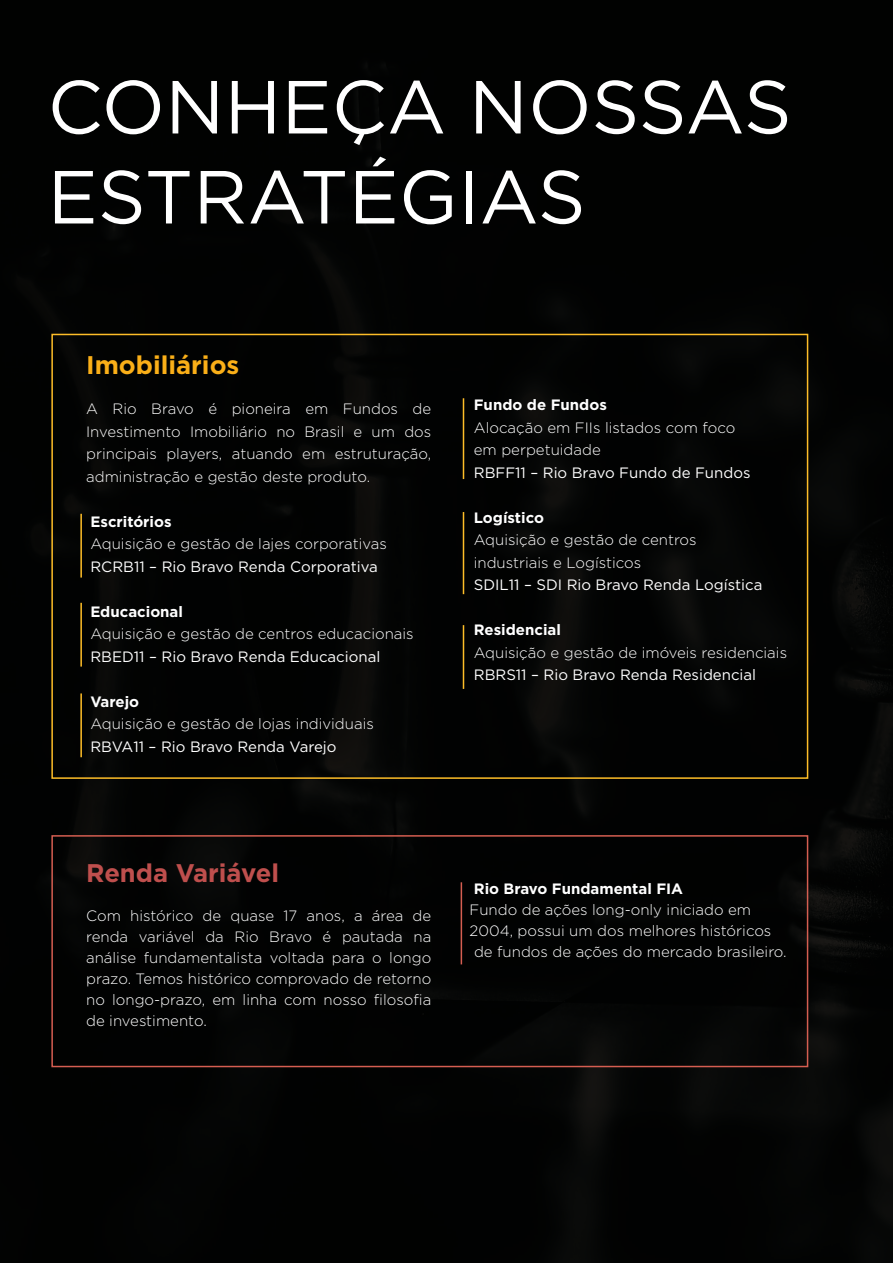
<style>
.page{position:relative;width:893px;height:1263px;background:#010202}
.page>*{position:absolute;margin:0;border:0;box-sizing:border-box;transform-origin:0 0}
.Estilo_de_parágrafo{font:75px "Gotham";color:#fff}
.t1{font:700 25.5px "Gotham";color:#bf4f4d}
.t2{font:700 25.5px "Gotham";color:#faaf18}
.t3{font:300 15px/21px "Gotham";color:#fff;text-align:justify}
.t4{font:15px "Gotham";color:#fff}
.t5{font:700 15px "Gotham";color:#fff}
</style>
<div class="page">
<div style="left:51px;top:334px;width:757px;height:445px;border:2px solid #fdbd28"></div>
<div style="left:51px;top:835px;width:757px;height:232px;border:2px solid #d55e51"></div>
<hr style="left:80px;top:514px;width:2px;height:64px;background:#fdbd28">
<hr style="left:463px;top:398px;width:1px;height:81px;background:#fdbd28">
<hr style="left:80px;top:693px;width:2px;height:64px;background:#fdbd28">
<hr style="left:463px;top:625px;width:1px;height:64px;background:#fdbd28">
<hr style="left:80px;top:603px;width:2px;height:64px;background:#fdbd28">
<hr style="left:463px;top:512px;width:1px;height:82px;background:#fdbd28">
<hr style="left:461px;top:882px;width:1px;height:82px;background:#d55e51">
<p class="Estilo_de_parágrafo" style="left:48px;top:59px;width:746px">CONHEÇA NOSSAS</p>
<p class="Estilo_de_parágrafo" style="left:48px;top:149px;width:540px">ESTRATÉGIAS</p>
<p class="t2" style="left:86px;top:348px;width:155px">Imobiliários</p>
<p class="t3" style="left:86px;top:397px;width:347px;line-height:22.5px">A Rio Bravo é pioneira em Fundos de Investimento Imobiliário no Brasil e um dos principais players, atuando em estruturação, administração e gestão deste produto.</p>
<p class="t5" style="left:90px;top:512px;width:83px">Escritórios</p>
<p class="t3" style="left:90px;top:533px;width:298px">Aquisição e gestão de lajes corporativas</p>
<p class="t4" style="left:90px;top:557px;width:289px">RCRB11 – Rio Bravo Renda Corporativa</p>
<p class="t5" style="left:90px;top:602px;width:94px">Educacional</p>
<p class="t3" style="left:90px;top:623px;width:325px">Aquisição e gestão de centros educacionais</p>
<p class="t4" style="left:90px;top:647px;width:291px">RBED11 – Rio Bravo Renda Educacional</p>
<p class="t5" style="left:90px;top:692px;width:50px">Varejo</p>
<p class="t3" style="left:90px;top:713px;width:285px">Aquisição e gestão de lojas individuais</p>
<p class="t4" style="left:90px;top:737px;width:248px">RBVA11 – Rio Bravo Renda Varejo</p>
<p class="t5" style="left:474px;top:395px;width:135px">Fundo de Fundos</p>
<p class="t3" style="left:474px;top:417px;width:263px">Alocação em FIIs listados com foco</p>
<p class="t3" style="left:474px;top:439px;width:128px">em perpetuidade</p>
<p class="t4" style="left:474px;top:463px;width:278px">RBFF11 – Rio Bravo Fundo de Fundos</p>
<p class="t5" style="left:474px;top:508px;width:72px">Logístico</p>
<p class="t3" style="left:474px;top:529px;width:224px">Aquisição e gestão de centros</p>
<p class="t3" style="left:474px;top:552px;width:169px">industriais e Logísticos</p>
<p class="t4" style="left:474px;top:575px;width:290px">SDIL11 – SDI Rio Bravo Renda Logística</p>
<p class="t5" style="left:474px;top:620px;width:89px">Residencial</p>
<p class="t3" style="left:474px;top:642px;width:315px">Aquisição e gestão de imóveis residenciais</p>
<p class="t4" style="left:474px;top:665px;width:284px">RBRS11 – Rio Bravo Renda Residencial</p>
<p class="t1" style="left:86px;top:856px;width:194px">Renda Variável</p>
<p class="t3" style="left:86px;top:905px;width:347px">Com histórico de quase 17 anos, a área de renda variável da Rio Bravo é pautada na análise fundamentalista voltada para o longo prazo. Temos histórico comprovado de retorno no longo-prazo, em linha com nosso filosofia de investimento.</p>
<p class="t5" style="left:474px;top:879px;width:211px">Rio Bravo Fundamental FIA</p>
<p class="t3" style="left:470px;top:899px;width:283px">Fundo de ações long-only iniciado em</p>
<p class="t3" style="left:470px;top:920px;width:303px">2004, possui um dos melhores históricos</p>
<p class="t3" style="left:474px;top:941px;width:314px">de fundos de ações do mercado brasileiro.</p>
</div>
